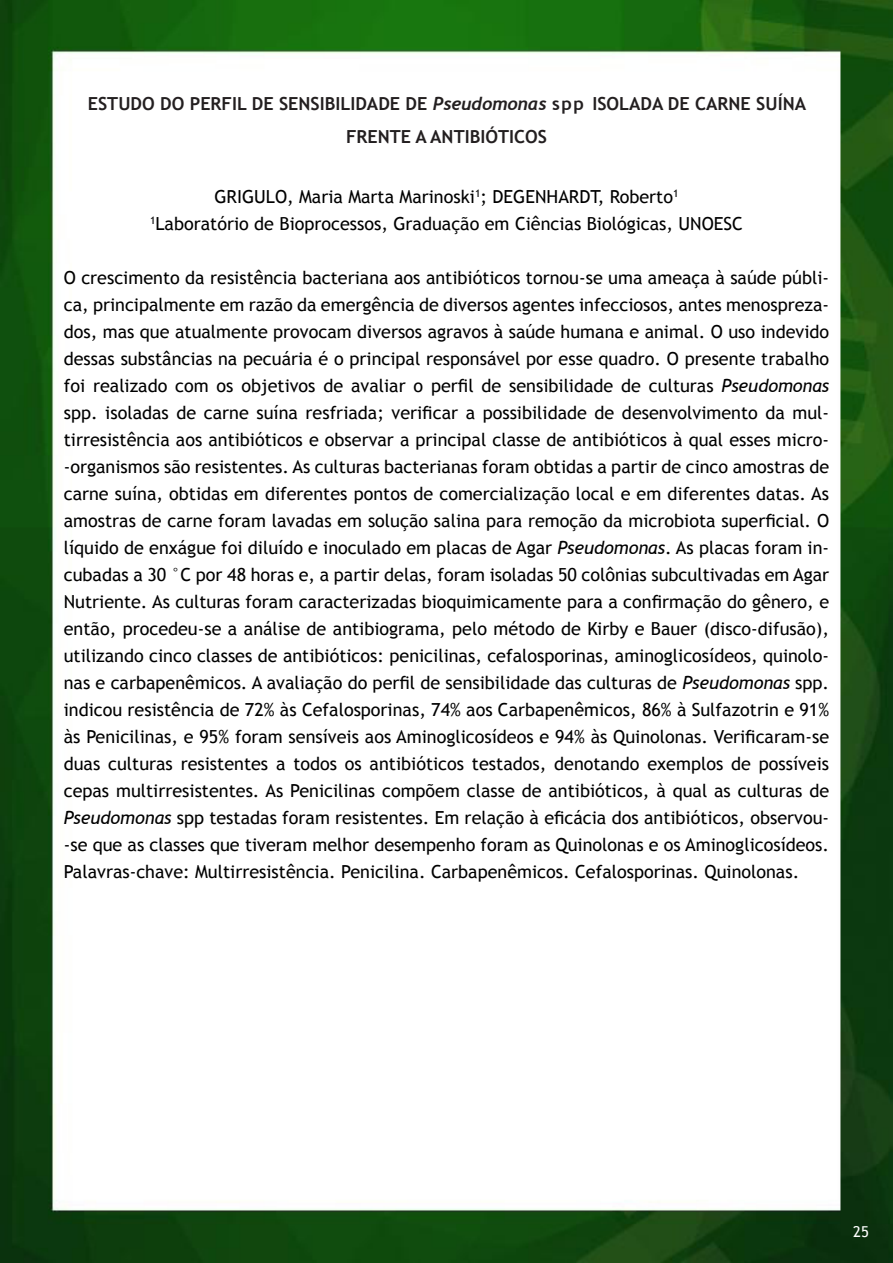
<style>
.page{position:relative;width:893px;height:1263px;background:#fff}
.page>*{position:absolute;margin:0;border:0;box-sizing:border-box;transform-origin:0 0}
.resumos{font:18px/27px "Trebuchet MS";color:#000;text-align:justify}
.Títulos{font:700 18px/33px "Trebuchet MS";color:#231f20;text-align:center}
.t1{font:15px "Trebuchet MS";color:#fff}
.s1{font-family:"Trebuchet";font-style:italic}
.s2{font-style:italic}
</style>
<div class="page">
<img style="left:0;top:0;width:893px;height:1263px">
<p class="Títulos" style="left:88px;top:87px;width:720px">ESTUDO DO PERFIL DE SENSIBILIDADE DE <span class="s1">Pseudomonas</span> spp ISOLADA DE CARNE SUÍNA<br>FRENTE A ANTIBIÓTICOS</p>
<p class="resumos" style="left:214px;top:183px;width:466px">GRIGULO, Maria Marta Marinoski<sup>1</sup>; DEGENHARDT, Roberto<sup>1</sup></p>
<p class="resumos" style="left:150px;top:210px;width:594px"><sup>1</sup>Laboratório de Bioprocessos, Graduação em Ciências Biológicas, UNOESC</p>
<p class="resumos" style="left:64px;top:264px;width:767px">O crescimento da resistência bacteriana aos antibióticos tornou-se uma ameaça à saúde públi&shy;ca, principalmente em razão da emergência de diversos agentes infecciosos, antes menospreza&shy;dos, mas que atualmente provocam diversos agravos à saúde humana e animal. O uso indevido dessas substâncias na pecuária é o principal responsável por esse quadro. O presente trabalho foi realizado com os objetivos de avaliar o perfil de sensibilidade de culturas <span class="s2">Pseudomonas </span>spp. isoladas de carne suína resfriada; verificar a possibilidade de desenvolvimento da mul&shy;tirresistência aos antibióticos e observar a principal classe de antibióticos à qual esses micro--organismos são resistentes. As culturas bacterianas foram obtidas a partir de cinco amostras de carne suína, obtidas em diferentes pontos de comercialização local e em diferentes datas. As amostras de carne foram lavadas em solução salina para remoção da microbiota superficial. O líquido de enxágue foi diluído e inoculado em placas de Agar <span class="s2">Pseudomonas</span>. As placas foram in&shy;cubadas a 30 °C por 48 horas e, a partir delas, foram isoladas 50 colônias subcultivadas em Agar Nutriente. As culturas foram caracterizadas bioquimicamente para a confirmação do gênero, e então, procedeu-se a análise de antibiograma, pelo método de Kirby e Bauer (disco-difusão), utilizando cinco classes de antibióticos: penicilinas, cefalosporinas, aminoglicosídeos, quinolo&shy;nas e carbapenêmicos. A avaliação do perfil de sensibilidade das culturas de <span class="s2">Pseudomonas</span> spp. indicou resistência de 72% às Cefalosporinas, 74% aos Carbapenêmicos, 86% à Sulfazotrin e 91% às Penicilinas, e 95% foram sensíveis aos Aminoglicosídeos e 94% às Quinolonas. Verificaram-se duas culturas resistentes a todos os antibióticos testados, denotando exemplos de possíveis cepas multirresistentes. As Penicilinas compõem classe de antibióticos, à qual as culturas de <span class="s2">Pseudomonas</span> spp testadas foram resistentes. Em relação à eficácia dos antibióticos, observou--se que as classes que tiveram melhor desempenho foram as Quinolonas e os Aminoglicosídeos.</p>
<p class="resumos" style="left:64px;top:858px;width:737px">Palavras-chave: Multirresistência. Penicilina. Carbapenêmicos. Cefalosporinas. Quinolonas.</p>
<p class="t1" style="left:853px;top:1222px;width:17px">25</p>
</div>
